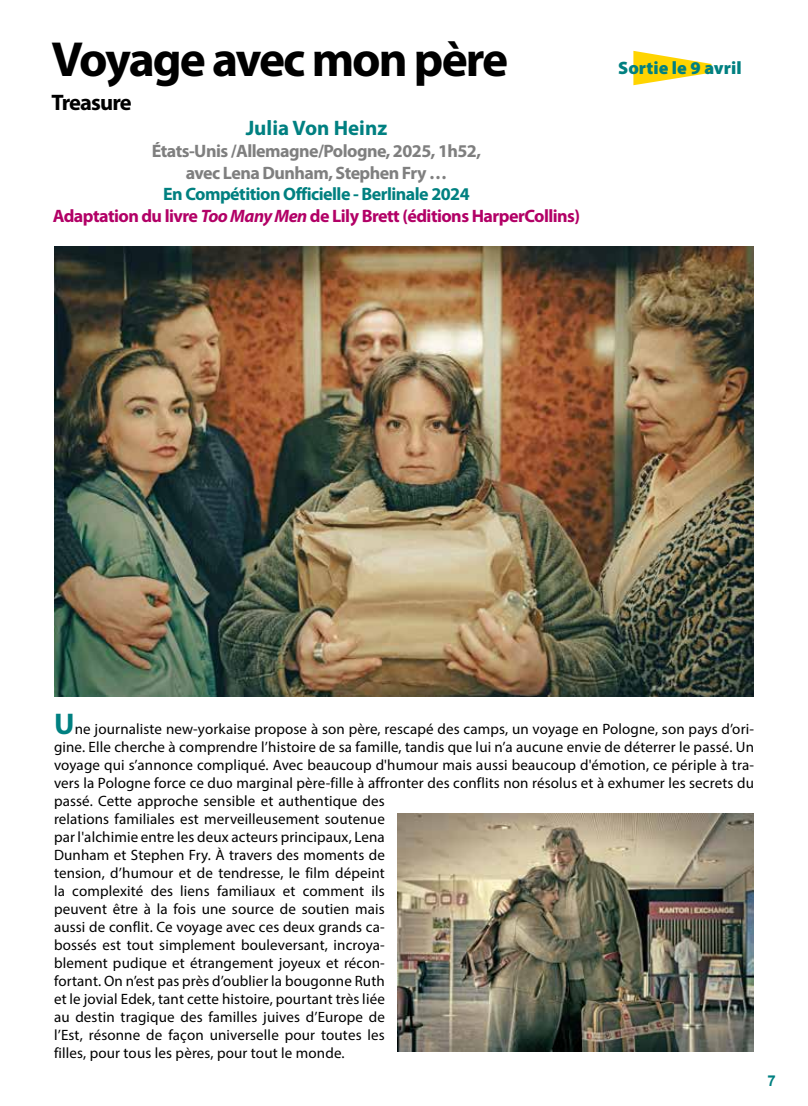
<style>
.page{position:relative;width:808px;height:1106px;background:#fff}
.page>*{position:absolute;margin:0;border:0;box-sizing:border-box;transform-origin:0 0}
.t1{font:700 49.5px "Myriad Pro";letter-spacing:-.04em;color:#000}
.t2{font:700 22.5px "Myriad Pro";letter-spacing:-.04em;color:#000}
.t3{font:700 21px "Myriad Pro";color:#008081}
.t4{font:700 18px/21.6px "Myriad Pro";letter-spacing:-.03em;color:#b20066;text-align:center}
.t5{font:700 18px/21.6px "Myriad Pro";letter-spacing:-.03em;color:#7f7f7f;text-align:center}
.t6{font:900 18px "Myriad Pro";color:#008081}
.t7{font:15px/18px "Myriad Pro";letter-spacing:.01em;color:#000}
.t8{font:700 15px "Arial";color:#008081}
.s1{color:#008080}
.s2{font-style:italic}
.s3{font-weight:700;font-size:30px;color:#008081}
</style>
<div class="page">
<svg style="left:633px;top:51px;width:78px;height:34px"></svg>
<img style="left:54px;top:247px;width:700px;height:449px">
<img style="left:398px;top:813px;width:356px;height:238px">
<h1 class="t1" style="left:52px;top:28px;width:458px">Voyage avec mon père</h1>
<h2 class="t2" style="left:52px;top:87px;width:82px">Treasure</h2>
<h3 class="t3" style="left:246px;top:115px;width:143px">Julia Von Heinz</h3>
<p class="t5" style="left:152px;top:139px;width:331px">États-Unis /Allemagne/Pologne, 2025, 1h52, avec Lena Dunham, Stephen Fry …</p>
<p class="t4" style="left:53px;top:183px;width:529px"><span class="s1">En Compétition Officielle - Berlinale 2024<br></span>Adaptation du livre <span class="s2">Too Many Men</span> de Lily Brett (éditions HarperCollins)</p>
<p class="t6" style="left:618px;top:57px;width:125px">Sortie le 9 avril</p>
<p class="t7" style="left:54px;top:720px;width:701px"><span class="s3">U</span>ne journaliste new-yorkaise propose à son père, rescapé des camps, un voyage en Pologne, son pays d’ori&shy;gine. Elle cherche à comprendre l’histoire de sa famille, tandis que lui n’a aucune envie de déterrer le passé. Un voyage qui s’annonce compliqué. Avec beaucoup d'humour mais aussi beaucoup d'émotion, ce périple à tra&shy;vers la Pologne force ce duo marginal père-fille à affronter des conflits non résolus et à exhumer les secrets du passé. Cette approche sensible et authentique des<br>relations familiales est merveilleusement soutenue<br>par l'alchimie entre les deux acteurs principaux, Lena<br>Dunham et Stephen Fry. À travers des moments de<br>tension, d’humour et de tendresse, le film dépeint<br>la complexité des liens familiaux et comment ils<br>peuvent être à la fois une source de soutien mais<br>aussi de conflit. Ce voyage avec ces deux grands ca-<br>bossés est tout simplement bouleversant, incroya-<br>blement pudique et étrangement joyeux et récon-<br>fortant. On n’est pas près d’oublier la bougonne Ruth<br>et le jovial Edek, tant cette histoire, pourtant très liée<br>au destin tragique des familles juives d’Europe de<br>l’Est, résonne de façon universelle pour toutes les<br>filles, pour tous les pères, pour tout le monde.</p>
<p class="t8" style="left:767px;top:1071px;width:10px">7</p>
</div>
